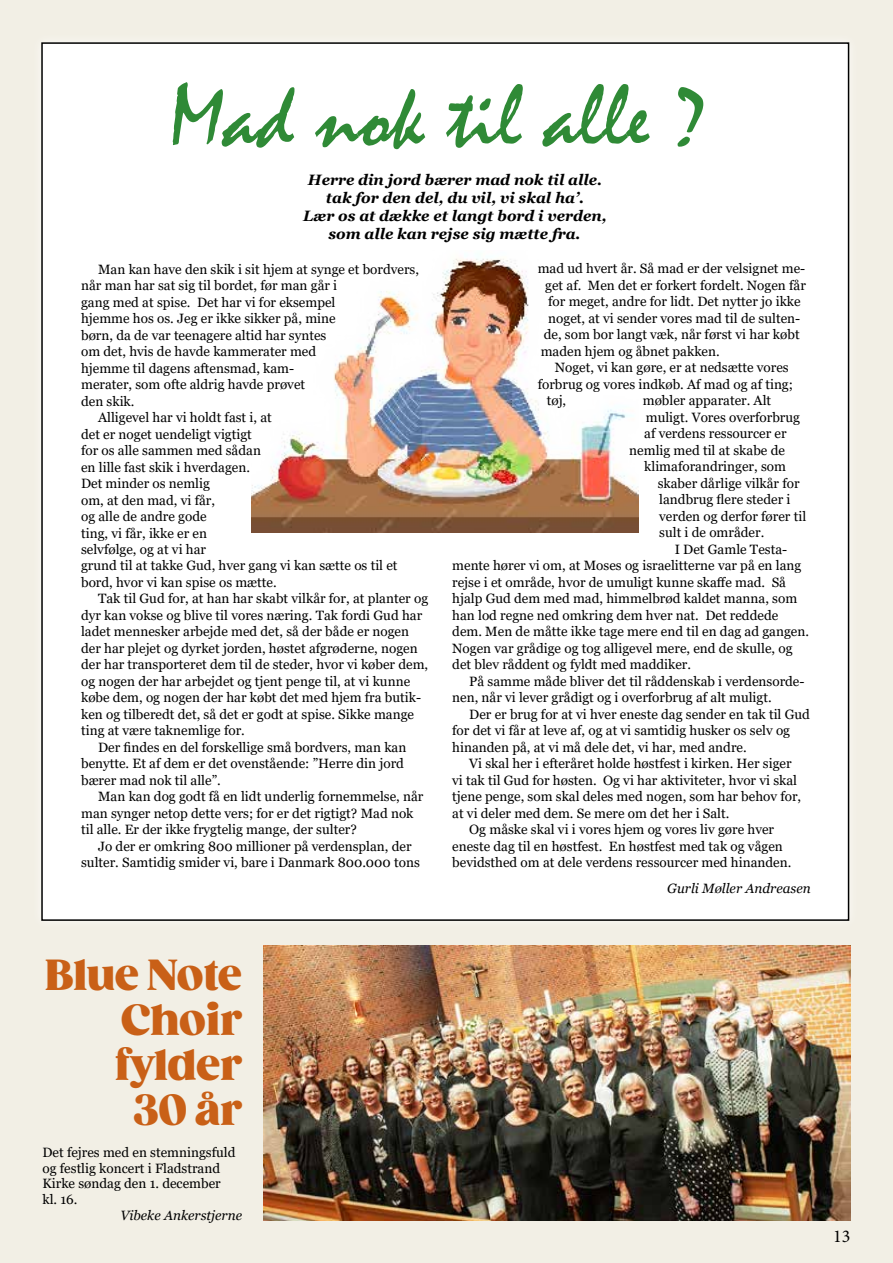
<style>
.page{position:relative;width:893px;height:1263px;background:#f2efe5}
.page>*{position:absolute;margin:0;border:0;box-sizing:border-box;transform-origin:0 0}
.t1{font:90px "Mistral";color:#2f8a36}
.t2{font:800 42px/45px "Gazpacho";color:#c96017;text-align:right}
.t3{font:18px "Minion Pro";color:#000}
.t4{font:italic 700 15px/18px "Georgia";color:#000;text-align:center}
.t5{font:13.5px/15.8px "Georgia";color:#000}
.t6{font:italic 13.5px "Georgia";color:#000}
</style>
<div class="page">
<div style="left:31px;top:33px;width:828px;height:898px;background:#f3f1e8"></div>
<div style="left:41px;top:42px;width:808px;height:879px;background:#fff;border:2px solid #000"></div>
<img style="left:264px;top:946px;width:586px;height:274px">
<img style="left:252px;top:258px;width:386px;height:275px">
<h1 class="t1" style="left:170px;top:63px;width:539px">Mad nok til alle ?</h1>
<p class="t4" style="left:303px;top:171px;width:305px">Herre din jord bærer mad nok til alle. tak for den del, du vil, vi skal ha’.<br>Lær os at dække et langt bord i verden, som alle kan rejse sig mætte fra.</p>
<p class="t5" style="left:98px;top:261px;width:322px">Man kan have den skik i sit hjem at synge et bordvers,</p>
<p class="t5" style="left:81px;top:278px;width:258px">når man har sat sig til bordet, før man går i</p>
<p class="t5" style="left:81px;top:294px;width:256px">gang med at spise. Det har vi for eksempel</p>
<p class="t5" style="left:81px;top:311px;width:256px">hjemme hos os. Jeg er ikke sikker på, mine</p>
<p class="t5" style="left:81px;top:327px;width:247px">børn, da de var teenagere altid har syntes</p>
<p class="t5" style="left:81px;top:344px;width:237px">om det, hvis de havde kammerater med</p>
<p class="t5" style="left:81px;top:360px;width:215px">hjemme til dagens aftensmad, kam-</p>
<p class="t5" style="left:81px;top:377px;width:226px">merater, som ofte aldrig havde prøvet</p>
<p class="t5" style="left:81px;top:393px;width:55px">den skik.</p>
<p class="t5" style="left:98px;top:410px;width:175px">Alligevel har vi holdt fast i, at</p>
<p class="t5" style="left:81px;top:426px;width:172px">det er noget uendeligt vigtigt</p>
<p class="t5" style="left:81px;top:443px;width:181px">for os alle sammen med sådan</p>
<p class="t5" style="left:81px;top:459px;width:170px">en lille fast skik i hverdagen.</p>
<p class="t5" style="left:81px;top:476px;width:130px">Det minder os nemlig</p>
<p class="t5" style="left:81px;top:492px;width:135px">om, at den mad, vi får,</p>
<p class="t5" style="left:81px;top:509px;width:127px">og alle de andre gode</p>
<p class="t5" style="left:81px;top:525px;width:127px">ting, vi får, ikke er en</p>
<p class="t5" style="left:81px;top:542px;width:126px">selvfølge, og at vi har</p>
<p class="t5" style="left:81px;top:558px;width:318px">grund til at takke Gud, hver gang vi kan sætte os til et</p>
<p class="t5" style="left:81px;top:575px;width:197px">bord, hvor vi kan spise os mætte.</p>
<p class="t5" style="left:98px;top:591px;width:332px">Tak til Gud for, at han har skabt vilkår for, at planter og</p>
<p class="t5" style="left:81px;top:608px;width:343px">dyr kan vokse og blive til vores næring. Tak fordi Gud har</p>
<p class="t5" style="left:81px;top:624px;width:330px">ladet mennesker arbejde med det, så der både er nogen</p>
<p class="t5" style="left:81px;top:641px;width:338px">der har plejet og dyrket jorden, høstet afgrøderne, nogen</p>
<p class="t5" style="left:81px;top:657px;width:349px">der har transporteret dem til de steder, hvor vi køber dem,</p>
<p class="t5" style="left:81px;top:674px;width:331px">og nogen der har arbejdet og tjent penge til, at vi kunne</p>
<p class="t5" style="left:81px;top:690px;width:342px">købe dem, og nogen der har købt det med hjem fra butik-</p>
<p class="t5" style="left:81px;top:707px;width:334px">ken og tilberedt det, så det er godt at spise. Sikke mange</p>
<p class="t5" style="left:81px;top:723px;width:165px">ting at være taknemlige for.</p>
<p class="t5" style="left:98px;top:740px;width:310px">Der findes en del forskellige små bordvers, man kan</p>
<p class="t5" style="left:81px;top:756px;width:324px">benytte. Et af dem er det ovenstående: ”Herre din jord</p>
<p class="t5" style="left:81px;top:773px;width:141px">bærer mad nok til alle”.</p>
<p class="t5" style="left:98px;top:789px;width:327px">Man kan dog godt få en lidt underlig fornemmelse, når</p>
<p class="t5" style="left:81px;top:806px;width:334px">man synger netop dette vers; for er det rigtigt? Mad nok</p>
<p class="t5" style="left:81px;top:822px;width:277px">til alle. Er der ikke frygtelig mange, der sulter?</p>
<p class="t5" style="left:98px;top:839px;width:315px">Jo der er omkring 800 millioner på verdensplan, der</p>
<p class="t5" style="left:81px;top:855px;width:340px">sulter. Samtidig smider vi, bare i Danmark 800.000 tons</p>
<p class="t5" style="left:538px;top:261px;width:269px">mad ud hvert år. Så mad er der velsignet me-</p>
<p class="t5" style="left:545px;top:278px;width:262px">get af. Men det er forkert fordelt. Nogen får</p>
<p class="t5" style="left:548px;top:294px;width:254px">for meget, andre for lidt. Det nytter jo ikke</p>
<p class="t5" style="left:548px;top:311px;width:254px">noget, at vi sender vores mad til de sulten-</p>
<p class="t5" style="left:544px;top:327px;width:257px">de, som bor langt væk, når først vi har købt</p>
<p class="t5" style="left:541px;top:344px;width:180px">maden hjem og åbnet pakken.</p>
<p class="t5" style="left:555px;top:360px;width:235px">Noget, vi kan gøre, er at nedsætte vores</p>
<p class="t5" style="left:538px;top:377px;width:257px">forbrug og vores indkøb. Af mad og af ting;</p>
<p class="t5" style="left:547px;top:393px;width:21px">tøj,</p>
<p class="t5" style="left:643px;top:393px;width:130px">møbler apparater. Alt</p>
<p class="t5" style="left:646px;top:410px;width:156px">muligt. Vores overforbrug</p>
<p class="t5" style="left:644px;top:426px;width:144px">af verdens ressourcer er</p>
<p class="t5" style="left:629px;top:443px;width:157px">nemlig med til at skabe de</p>
<p class="t5" style="left:644px;top:459px;width:143px">klimaforandringer, som</p>
<p class="t5" style="left:658px;top:476px;width:143px">skaber dårlige vilkår for</p>
<p class="t5" style="left:659px;top:492px;width:133px">landbrug flere steder i</p>
<p class="t5" style="left:659px;top:509px;width:148px">verden og derfor fører til</p>
<p class="t5" style="left:659px;top:525px;width:107px">sult i de områder.</p>
<p class="t5" style="left:675px;top:542px;width:114px">I Det Gamle Testa-</p>
<p class="t5" style="left:452px;top:558px;width:351px">mente hører vi om, at Moses og israelitterne var på en lang</p>
<p class="t5" style="left:452px;top:575px;width:335px">rejse i et område, hvor de umuligt kunne skaffe mad. Så</p>
<p class="t5" style="left:452px;top:591px;width:346px">hjalp Gud dem med mad, himmelbrød kaldet manna, som</p>
<p class="t5" style="left:452px;top:608px;width:327px">han lod regne ned omkring dem hver nat. Det reddede</p>
<p class="t5" style="left:452px;top:624px;width:358px">dem. Men de måtte ikke tage mere end til en dag ad gangen.</p>
<p class="t5" style="left:452px;top:641px;width:342px">Nogen var grådige og tog alligevel mere, end de skulle, og</p>
<p class="t5" style="left:452px;top:657px;width:240px">det blev råddent og fyldt med maddiker.</p>
<p class="t5" style="left:469px;top:674px;width:337px">På samme måde bliver det til råddenskab i verdensorde-</p>
<p class="t5" style="left:452px;top:690px;width:321px">nen, når vi lever grådigt og i overforbrug af alt muligt.</p>
<p class="t5" style="left:469px;top:707px;width:342px">Der er brug for at vi hver eneste dag sender en tak til Gud</p>
<p class="t5" style="left:452px;top:723px;width:339px">for det vi får at leve af, og at vi samtidig husker os selv og</p>
<p class="t5" style="left:452px;top:740px;width:296px">hinanden på, at vi må dele det, vi har, med andre.</p>
<p class="t5" style="left:469px;top:756px;width:324px">Vi skal her i efteråret holde høstfest i kirken. Her siger</p>
<p class="t5" style="left:452px;top:773px;width:346px">vi tak til Gud for høsten. Og vi har aktiviteter, hvor vi skal</p>
<p class="t5" style="left:452px;top:789px;width:351px">tjene penge, som skal deles med nogen, som har behov for,</p>
<p class="t5" style="left:452px;top:806px;width:279px">at vi deler med dem. Se mere om det her i Salt.</p>
<p class="t5" style="left:469px;top:822px;width:306px">Og måske skal vi i vores hjem og vores liv gøre hver</p>
<p class="t5" style="left:452px;top:839px;width:332px">eneste dag til en høstfest. En høstfest med tak og vågen</p>
<p class="t5" style="left:452px;top:855px;width:341px">bevidsthed om at dele verdens ressourcer med hinanden.</p>
<p class="t6" style="left:667px;top:880px;width:145px">Gurli Møller Andreasen</p>
<h2 class="t2" style="left:45px;top:953px;width:199px">Blue Note<br>Choir fylder<br>30 år</h2>
<p class="t5" style="left:43px;top:1144px;width:194px">Det fejres med en stemningsfuld og festlig koncert i Fladstrand<br>Kirke søndag den 1. december kl. 16.</p>
<p class="t6" style="left:120px;top:1206px;width:123px">Vibeke Ankerstjerne</p>
<h3 class="t3" style="left:833px;top:1224px;width:19px">13</h3>
</div>
